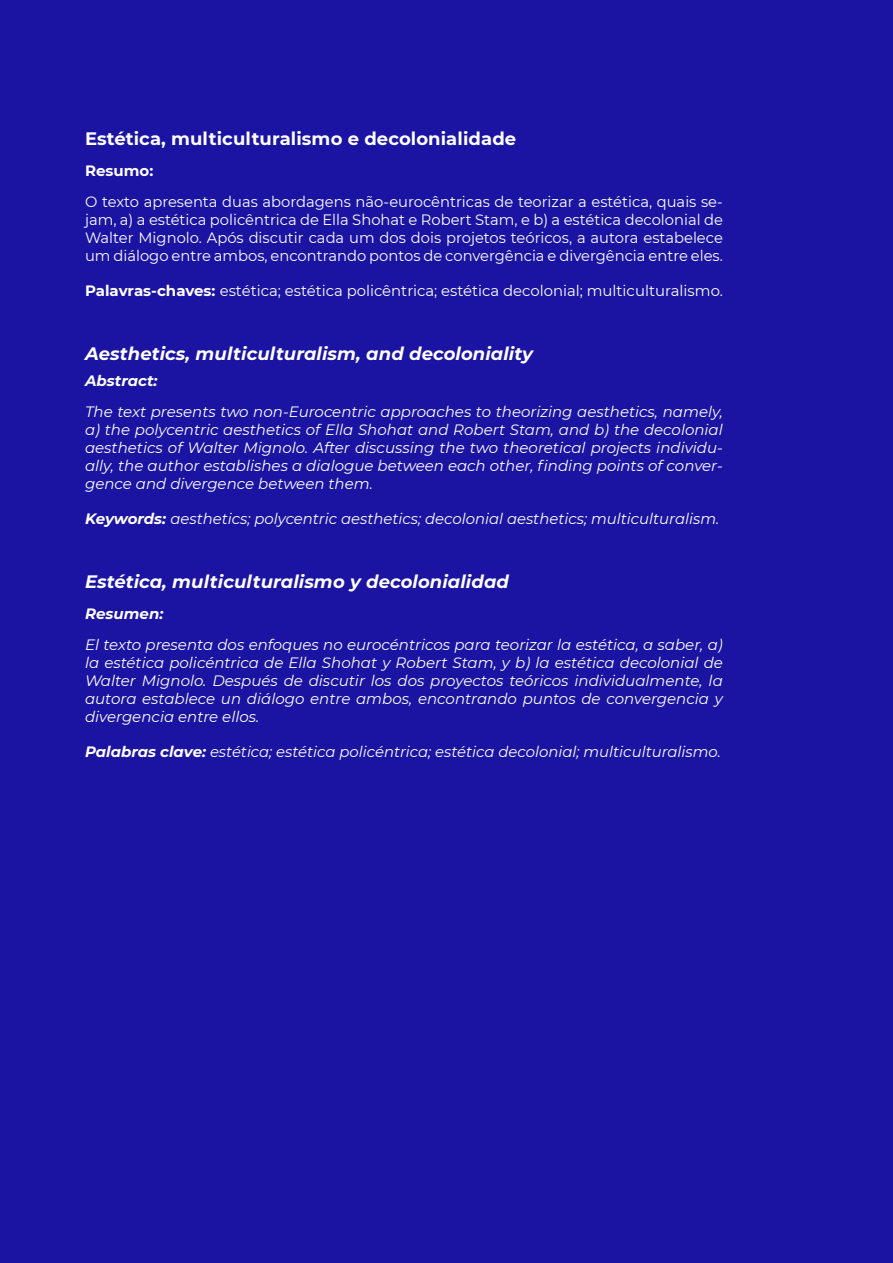
<style>
.page{position:relative;width:893px;height:1263px;background:#1b14a3}
.page>*{position:absolute;margin:0;border:0;box-sizing:border-box;transform-origin:0 0}
.t1{font:italic 700 18px "Montserrat";letter-spacing:.005em;color:#fff}
.t2{font:700 18px "Montserrat";letter-spacing:.005em;color:#fff}
.t3{font:italic 15px/18px "Montserrat";color:#fff;text-align:justify}
.t4{font:15px/18px "Montserrat";color:#fff;text-align:justify}
.t5{font:italic 700 15px "Montserrat";color:#fff}
.t6{font:700 15px "Montserrat";color:#fff}
.s1{font-weight:700}
</style>
<div class="page">
<p class="t2" style="left:85px;top:126px;width:433px">Estética, multiculturalismo e decolonialidade</p>
<p class="t6" style="left:85px;top:160px;width:70px">Resumo:</p>
<p class="t4" style="left:85px;top:192px;width:639px">O texto apresenta duas abordagens não-eurocêntricas de teorizar a estética, quais se&shy;jam, a) a estética policêntrica de Ella Shohat e Robert Stam, e b) a estética decolonial de Walter Mignolo. Após discutir cada um dos dois projetos teóricos, a autora estabelece um diálogo entre ambos, encontrando pontos de convergência e divergência entre eles.</p>
<p class="t4" style="left:85px;top:281px;width:639px"><span class="s1">Palavras-chaves:</span> estética; estética policêntrica; estética decolonial; multiculturalismo.</p>
<p class="t1" style="left:85px;top:340px;width:449px">Aesthetics, multiculturalism, and decoloniality</p>
<p class="t5" style="left:85px;top:370px;width:74px">Abstract:</p>
<p class="t3" style="left:85px;top:402px;width:639px">The text presents two non-Eurocentric approaches to theorizing aesthetics, namely, a) the polycentric aesthetics of Ella Shohat and Robert Stam, and b) the decolonial aesthetics of Walter Mignolo. After discussing the two theoretical projects individu&shy;ally, the author establishes a dialogue between each other, finding points of conver&shy;gence and divergence between them.</p>
<p class="t3" style="left:85px;top:509px;width:636px"><span class="s1">Keywords:</span> aesthetics; polycentric aesthetics; decolonial aesthetics; multiculturalism.</p>
<p class="t1" style="left:85px;top:569px;width:425px">Estética, multiculturalismo y decolonialidad</p>
<p class="t5" style="left:85px;top:603px;width:80px">Resumen:</p>
<p class="t3" style="left:85px;top:635px;width:639px">El texto presenta dos enfoques no eurocéntricos para teorizar la estética, a saber, a) la estética policéntrica de Ella Shohat y Robert Stam, y b) la estética decolonial de Walter Mignolo. Después de discutir los dos proyectos teóricos individualmente, la autora establece un diálogo entre ambos, encontrando puntos de convergencia y divergencia entre ellos.</p>
<p class="t3" style="left:85px;top:742px;width:637px"><span class="s1">Palabras clave:</span> estética; estética policéntrica; estética decolonial; multiculturalismo.</p>
</div>
